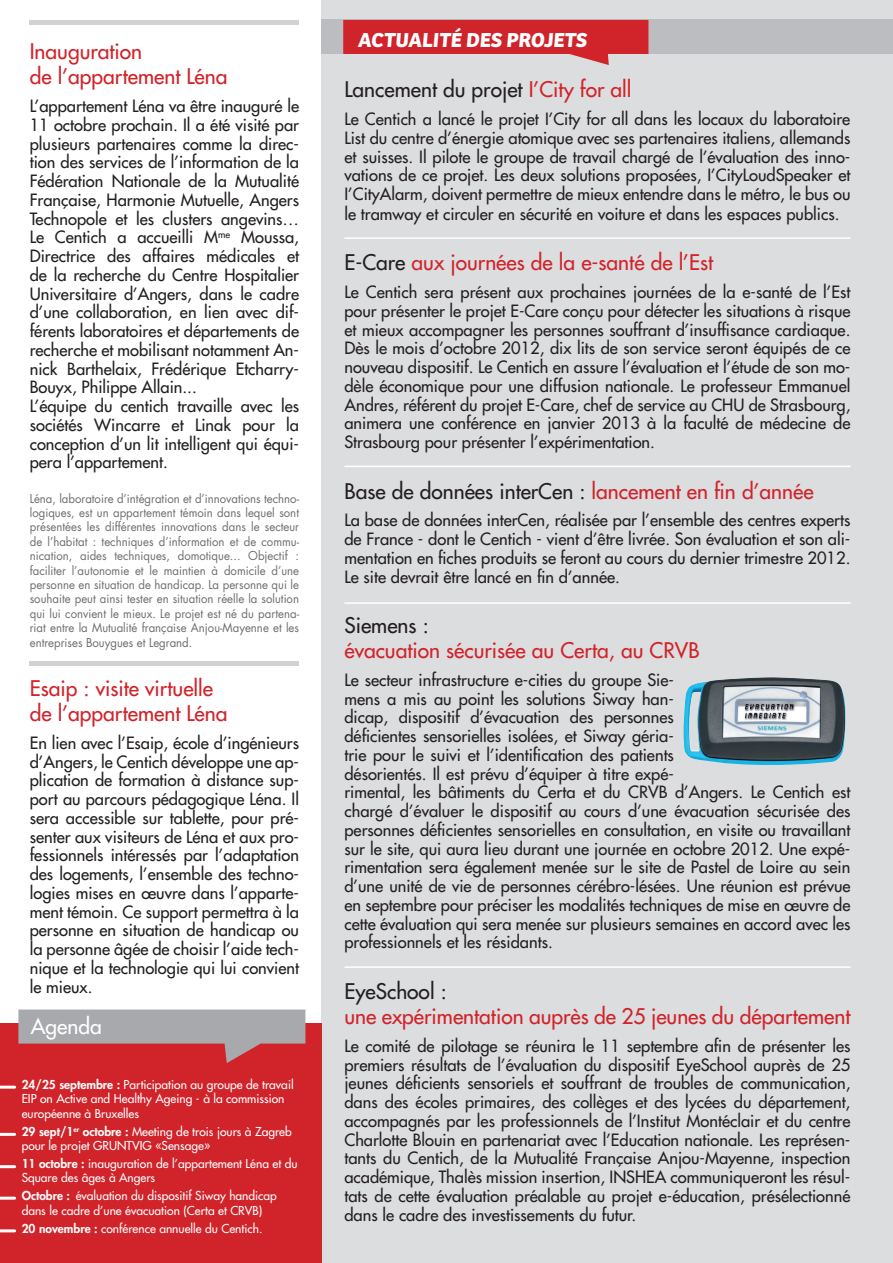
<style>
.page{position:relative;width:893px;height:1263px;background:#fff}
.page>*{position:absolute;margin:0;border:0;box-sizing:border-box;transform-origin:0 0}
.t1{font:21px "Futura";color:#d1232a}
.t2{font:21px "Futura";color:#231f20}
.t3{font:700 21px "Bree";color:#fff}
.t4{font:21px "Futura";color:#fff}
.t5{font:16.5px/18.8px "Futura";color:#231f20;text-align:justify}
.t6{font:12px/14.4px "Futura";color:#6c6d70;text-align:justify;scale:.95 1}
.t7{font:12px/14.4px "Futura";color:#fff}
.s1{font-weight:800}
.s2{color:#d1232a}
.s3{color:#231f20}
</style>
<div class="page">
<div style="left:322px;top:0;width:571px;height:1263px;background:#dcdddf"></div>
<div style="left:0;top:1023px;width:322px;height:240px;background:#d1232a"></div>
<hr style="left:344px;top:237px;width:506px;height:2px;background:#fff">
<hr style="left:344px;top:466px;width:506px;height:1px;background:#fff">
<hr style="left:344px;top:602px;width:506px;height:2px;background:#fff">
<hr style="left:344px;top:966px;width:506px;height:2px;background:#fff">
<div style="left:322px;top:20px;width:571px;height:34px;background:#bcbdc0"></div>
<svg style="left:343px;top:20px;width:305px;height:45px"></svg>
<svg style="left:18px;top:1009px;width:287px;height:54px"></svg>
<div style="left:30px;top:661px;width:269px;height:5px;background:#d1d2d4"></div>
<hr style="left:30px;top:20px;width:269px;height:4px;background:#d1d2d4">
<hr style="left:0;top:1086px;width:15px;height:3px;background:#fff">
<hr style="left:0;top:1133px;width:15px;height:3px;background:#fff">
<hr style="left:0;top:1165px;width:15px;height:3px;background:#fff">
<hr style="left:0;top:1197px;width:15px;height:3px;background:#fff">
<hr style="left:0;top:1229px;width:15px;height:3px;background:#fff">
<img style="left:683px;top:677px;width:162px;height:88px">
<p class="t1" style="left:30px;top:38px;width:114px">Inauguration</p>
<p class="t1" style="left:30px;top:63px;width:199px">de l’appartement Léna</p>
<p class="t5" style="left:30px;top:97px;width:271px">L’appartement Léna va être inauguré le 11 octobre prochain. Il a été visité par plusieurs partenaires comme la direc&shy;tion des services de l’information de la Fédération Nationale de la Mutualité Française, Harmonie Mutuelle, Angers Technopole et les clusters angevins… Le Centich a accueilli M<sup>me</sup> Moussa, Directrice des affaires médicales et de la recherche du Centre Hospitalier Universitaire d’Angers, dans le cadre d’une collaboration, en lien avec dif&shy;férents laboratoires et départements de recherche et mobilisant notamment An&shy;nick Barthelaix, Frédérique Etcharry-Bouyx, Philippe Allain...</p>
<p class="t5" style="left:30px;top:397px;width:271px">L’équipe du centich travaille avec les sociétés Wincarre et Linak pour la conception d’un lit intelligent qui équi&shy;pera l’appartement.</p>
<p class="t6" style="left:30px;top:491px;width:285px">Léna, laboratoire d’intégration et d’innovations techno&shy;logiques, est un appartement témoin dans lequel sont présentées les différentes innovations dans le secteur de l’habitat : techniques d’information et de commu&shy;nication, aides techniques, domotique... Objectif : faciliter l’autonomie et le maintien à domicile d’une personne en situation de handicap. La personne qui le souhaite peut ainsi tester en situation réelle la solution qui lui convient le mieux. Le projet est né du partena&shy;riat entre la Mutualité française Anjou-Mayenne et les entreprises Bouygues et Legrand.</p>
<p class="t1" style="left:30px;top:674px;width:185px">Esaip : visite virtuelle</p>
<p class="t1" style="left:30px;top:700px;width:199px">de l’appartement Léna</p>
<p class="t5" style="left:30px;top:733px;width:271px">En lien avec l’Esaip, école d’ingénieurs d’Angers, le Centich développe une ap&shy;plication de formation à distance sup&shy;port au parcours pédagogique Léna. Il sera accessible sur tablette, pour pré&shy;senter aux visiteurs de Léna et aux pro&shy;fessionnels intéressés par l’adaptation des logements, l’ensemble des techno&shy;logies mises en œuvre dans l’apparte&shy;ment témoin. Ce support permettra à la personne en situation de handicap ou la personne âgée de choisir l’aide tech&shy;nique et la technologie qui lui convient le mieux.</p>
<p class="t4" style="left:31px;top:1012px;width:73px">Agenda</p>
<p class="t7" style="left:22px;top:1077px;width:274px"><span class="s1">24/25 septembre :</span> Participation au groupe de travail<br>EIP on Active and Healthy Ageing - à la commission européenne à Bruxelles</p>
<p class="t7" style="left:22px;top:1124px;width:272px"><span class="s1">29 sept/1</span><sup>er</sup> <span class="s1">octobre :</span> Meeting de trois jours à Zagreb pour le projet GRUNTVIG «Sensage»</p>
<p class="t7" style="left:22px;top:1156px;width:277px"><span class="s1">11 octobre :</span> inauguration de l’appartement Léna et du<br>Square des âges à Angers</p>
<p class="t7" style="left:22px;top:1189px;width:257px"><span class="s1">Octobre :</span> évaluation du dispositif Siway handicap dans le cadre d’une évacuation (Certa et CRVB)</p>
<p class="t7" style="left:22px;top:1221px;width:242px"><span class="s1">20 novembre :</span> conférence annuelle du Centich.</p>
<p class="t3" style="left:358px;top:27px;width:233px">ACTUALITÉ DES PROJETS</p>
<p class="t2" style="left:344px;top:76px;width:289px">Lancement du projet <span class="s2">I’City for all</span></p>
<p class="t5" style="left:344px;top:110px;width:508px">Le Centich a lancé le projet I’City for all dans les locaux du laboratoire List du centre d’énergie atomique avec ses partenaires italiens, allemands et suisses. Il pilote le groupe de travail chargé de l’évaluation des inno&shy;vations de ce projet. Les deux solutions proposées, I’CityLoudSpeaker et I’CityAlarm, doivent permettre de mieux entendre dans le métro, le bus ou le tramway et circuler en sécurité en voiture et dans les espaces publics.</p>
<p class="t1" style="left:344px;top:249px;width:370px"><span class="s3">E-Care</span> aux journées de la e-santé de l’Est</p>
<p class="t5" style="left:344px;top:283px;width:508px">Le Centich sera présent aux prochaines journées de la e-santé de l’Est pour présenter le projet E-Care conçu pour détecter les situations à risque et mieux accompagner les personnes souffrant d’insuffisance cardiaque.<br>Dès le mois d’octobre 2012, dix lits de son service seront équipés de ce nouveau dispositif. Le Centich en assure l’évaluation et l’étude de son mo&shy;dèle économique pour une diffusion nationale. Le professeur Emmanuel Andres, référent du projet E-Care, chef de service au CHU de Strasbourg, animera une conférence en janvier 2013 à la faculté de médecine de Strasbourg pour présenter l’expérimentation.</p>
<p class="t2" style="left:344px;top:477px;width:471px">Base de données interCen : <span class="s2">lancement en fin d’année</span></p>
<p class="t5" style="left:344px;top:511px;width:508px">La base de données interCen, réalisée par l’ensemble des centres experts de France - dont le Centich - vient d’être livrée. Son évaluation et son ali&shy;mentation en fiches produits se feront au cours du dernier trimestre 2012.<br>Le site devrait être lancé en fin d’année.</p>
<p class="t2" style="left:344px;top:611px;width:86px">Siemens :</p>
<p class="t1" style="left:344px;top:637px;width:357px">évacuation sécurisée au Certa, au CRVB</p>
<p class="t5" style="left:344px;top:670px;width:508px;text-align:left">Le secteur infrastructure e-cities du groupe Sie-<br>mens a mis au point les solutions Siway han-<br>dicap, dispositif d’évacuation des personnes<br>déficientes sensorielles isolées, et Siway géria-<br>trie pour le suivi et l’identification des patients<br>désorientés. Il est prévu d’équiper à titre expé-<br>rimental, les bâtiments du Certa et du CRVB d’Angers. Le Centich est chargé d’évaluer le dispositif au cours d’une évacuation sécurisée des personnes déficientes sensorielles en consultation, en visite ou travaillant sur le site, qui aura lieu durant une journée en octobre 2012. Une expé&shy;rimentation sera également menée sur le site de Pastel de Loire au sein d’une unité de vie de personnes cérébro-lésées. Une réunion est prévue en septembre pour préciser les modalités techniques de mise en œuvre de cette évaluation qui sera menée sur plusieurs semaines en accord avec les professionnels et les résidants.</p>
<p class="t2" style="left:344px;top:977px;width:104px">EyeSchool :</p>
<p class="t1" style="left:344px;top:1003px;width:507px">une expérimentation auprès de 25 jeunes du département</p>
<p class="t5" style="left:344px;top:1036px;width:508px">Le comité de pilotage se réunira le 11 septembre afin de présenter les premiers résultats de l’évaluation du dispositif EyeSchool auprès de 25 jeunes déficients sensoriels et souffrant de troubles de communication, dans des écoles primaires, des collèges et des lycées du département, accompagnés par les professionnels de l’Institut Montéclair et du centre Charlotte Blouin en partenariat avec l’Education nationale. Les représen&shy;tants du Centich, de la Mutualité Française Anjou-Mayenne, inspection académique, Thalès mission insertion, INSHEA communiqueront les résul&shy;tats de cette évaluation préalable au projet e-éducation, présélectionné dans le cadre des investissements du futur.</p>
</div>
